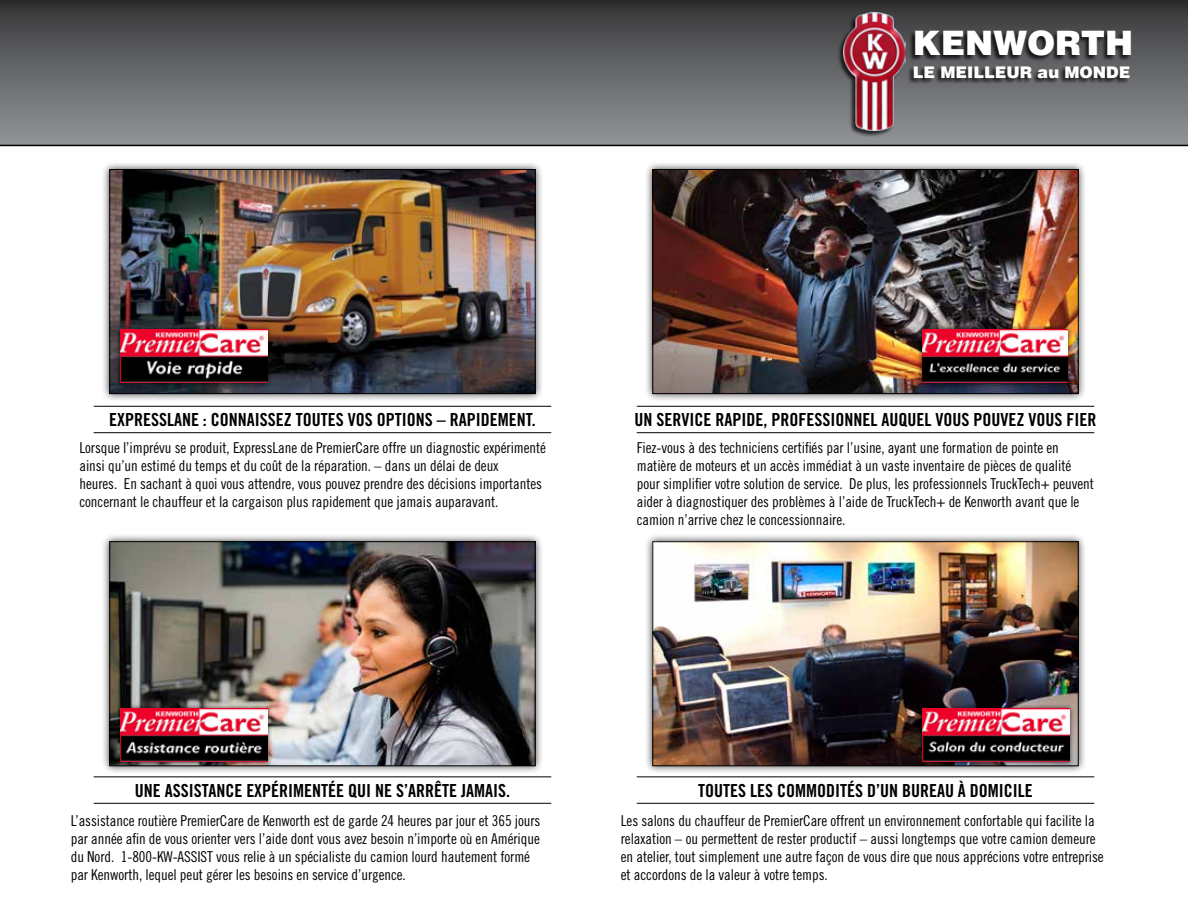
<style>
.page{position:relative;width:1188px;height:918px;background:#fff}
.page>*{position:absolute;margin:0;border:0;box-sizing:border-box;transform-origin:0 0}
.t1{font:900 33.75px "Helvetica LT";color:#fff}
.t2{font:18px "Trade Gothic LT Std Bd Cn 20";color:#000}
.t3{font:900 16.05px "Helvetica LT";color:#fff}
.t4{font:15px/18px "Trade Gothic LT Std Cn 18";letter-spacing:-.005em;color:#000}
</style>
<div class="page">
<svg style="left:0;top:0;width:1188px;height:146px;background:#646567"></svg>
<div style="left:837px;top:13px;width:69px;height:124px;background:#000;opacity:.75"></div>
<img style="left:844px;top:13px;width:62px;height:117px">
<div style="left:908px;top:30px;width:224px;height:54px;background:#000;opacity:.75"></div>
<hr style="left:94px;top:406px;width:457px;height:1px;background:#000">
<hr style="left:94px;top:432px;width:457px;height:1px;background:#000">
<hr style="left:94px;top:777px;width:457px;height:1px;background:#000">
<hr style="left:94px;top:803px;width:457px;height:1px;background:#000">
<hr style="left:637px;top:777px;width:457px;height:1px;background:#000">
<hr style="left:637px;top:803px;width:457px;height:1px;background:#000">
<hr style="left:637px;top:406px;width:457px;height:1px;background:#000">
<hr style="left:637px;top:432px;width:457px;height:1px;background:#000">
<div style="left:101px;top:533px;width:443px;height:241px;background:#000;opacity:.75"></div>
<img style="left:111px;top:543px;width:423px;height:221px">
<div style="left:109px;top:541px;width:427px;height:225px;border:1px solid #000"></div>
<div style="left:101px;top:161px;width:443px;height:241px;background:#000;opacity:.75"></div>
<img style="left:111px;top:171px;width:423px;height:221px">
<div style="left:109px;top:169px;width:427px;height:225px;border:1px solid #000"></div>
<div style="left:644px;top:533px;width:443px;height:241px;background:#000;opacity:.75"></div>
<img style="left:654px;top:543px;width:423px;height:221px">
<div style="left:652px;top:541px;width:427px;height:225px;border:1px solid #000"></div>
<div style="left:644px;top:161px;width:443px;height:241px;background:#000;opacity:.75"></div>
<img style="left:654px;top:171px;width:423px;height:221px">
<div style="left:652px;top:169px;width:427px;height:225px;border:1px solid #000"></div>
<div style="left:115px;top:325px;width:157px;height:63px;background:#000;opacity:.75"></div>
<img style="left:121px;top:330px;width:146px;height:53px">
<div style="left:917px;top:325px;width:156px;height:63px;background:#000;opacity:.75"></div>
<img style="left:923px;top:330px;width:145px;height:53px">
<div style="left:115px;top:704px;width:157px;height:63px;background:#000;opacity:.75"></div>
<img style="left:121px;top:709px;width:146px;height:53px">
<div style="left:917px;top:704px;width:157px;height:63px;background:#000;opacity:.75"></div>
<img style="left:923px;top:709px;width:146px;height:53px">
<h1 class="t1" style="left:913px;top:21px;width:222px">KENWORTH</h1>
<p class="t3" style="left:913px;top:61px;width:219px">LE MEILLEUR au MONDE</p>
<p class="t2" style="left:109px;top:409px;width:428px">EXPRESSLANE : CONNAISSEZ TOUTES VOS OPTIONS – RAPIDEMENT.</p>
<p class="t4" style="left:79px;top:439px;width:468px">Lorsque l’imprévu se produit, ExpressLane de PremierCare offre un diagnostic expérimenté ainsi qu’un estimé du temps et du coût de la réparation. – dans un délai de deux<br>heures. En sachant à quoi vous attendre, vous pouvez prendre des décisions importantes concernant le chauffeur et la cargaison plus rapidement que jamais auparavant.</p>
<p class="t2" style="left:635px;top:409px;width:463px">UN SERVICE RAPIDE, PROFESSIONNEL AUQUEL VOUS POUVEZ VOUS FIER</p>
<p class="t4" style="left:637px;top:439px;width:459px">Fiez-vous à des techniciens certifiés par l’usine, ayant une formation de pointe en matière de moteurs et un accès immédiat à un vaste inventaire de pièces de qualité pour simplifier votre solution de service. De plus, les professionnels TruckTech+ peuvent aider à diagnostiquer des problèmes à l’aide de TruckTech+ de Kenworth avant que le camion n’arrive chez le concessionnaire.</p>
<p class="t2" style="left:135px;top:779px;width:377px">UNE ASSISTANCE EXPÉRIMENTÉE QUI NE S’ARRÊTE JAMAIS.</p>
<p class="t2" style="left:698px;top:779px;width:336px">TOUTES LES COMMODITÉS D’UN BUREAU À DOMICILE</p>
<p class="t4" style="left:71px;top:811px;width:471px">L’assistance routière PremierCare de Kenworth est de garde 24 heures par jour et 365 jours par année afin de vous orienter vers l’aide dont vous avez besoin n’importe où en Amérique du Nord. 1-800-KW-ASSIST vous relie à un spécialiste du camion lourd hautement formé par Kenworth, lequel peut gérer les besoins en service d’urgence.</p>
<p class="t4" style="left:621px;top:811px;width:484px">Les salons du chauffeur de PremierCare offrent un environnement confortable qui facilite la relaxation – ou permettent de rester productif – aussi longtemps que votre camion demeure en atelier, tout simplement une autre façon de vous dire que nous apprécions votre entreprise et accordons de la valeur à votre temps.</p>
</div>
